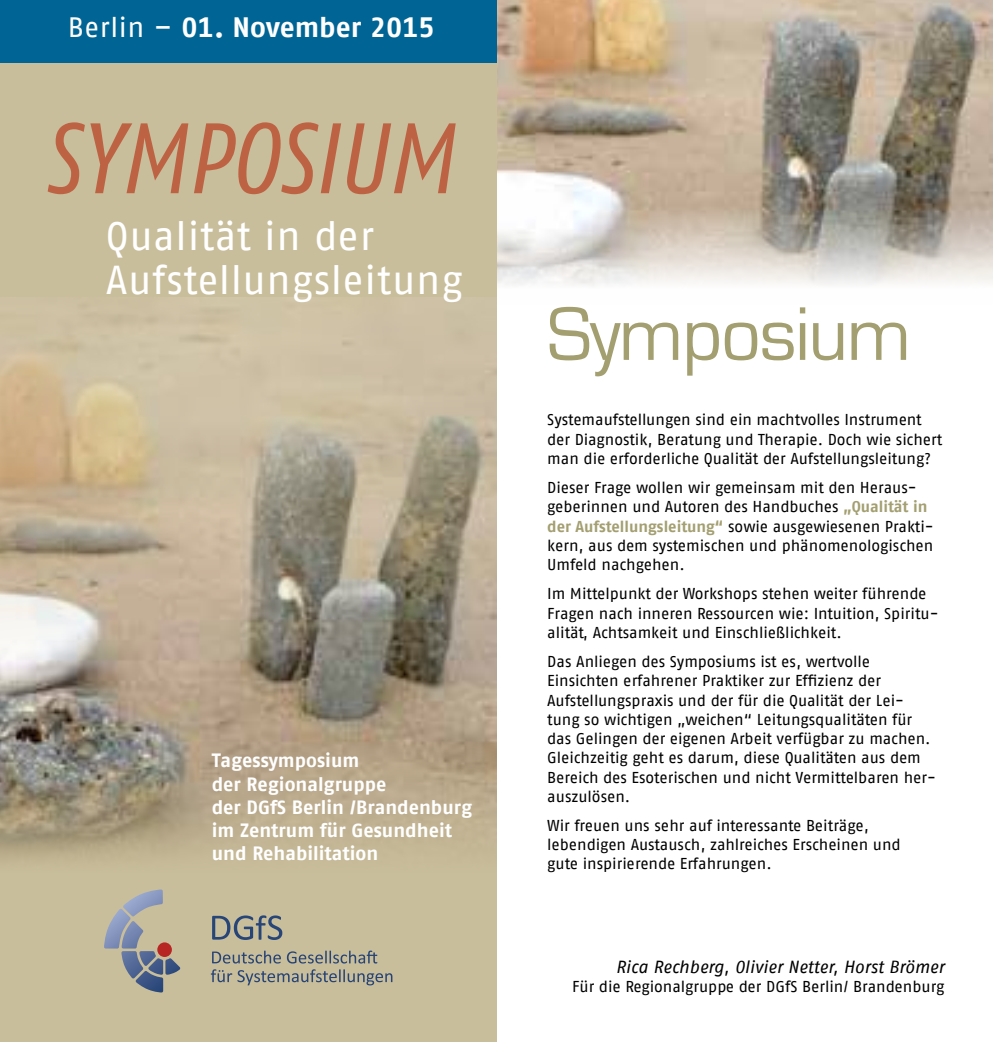
<style>
.page{position:relative;width:993px;height:1042px;background:#fff}
.page>*{position:absolute;margin:0;border:0;box-sizing:border-box;transform-origin:0 0}
.t1{font:italic 99.75px "AWO Fago Cond";color:#bd6343}
.t2{font:78.75px "Eurostile";letter-spacing:-.02em;color:#a39f71}
.t3{font:40.25px/43.8px "AWO Fago Office";letter-spacing:.015em;color:#fff}
.t4{font:700 28px "AWO Fago Office";color:#fff}
.t5{font:700 19.25px/23.1px "AWO Fago Office";color:#fff}
.t6{font:italic 17.5px "AWO Fago Office";letter-spacing:-.005em;color:#000}
.t7{font:15.75px/19.2px "AWO Fago Office";color:#000}
.s1{font-weight:400}
.s2{font-weight:700;color:#a39f71}
</style>
<div class="page">
<img style="left:496px;top:0;width:496px;height:304px">
<div style="left:0;top:0;width:496px;height:1041px;background:#c9be9b"></div>
<img style="left:0;top:298px;width:496px;height:440px">
<svg style="left:0;top:738px;width:496px;height:255px"></svg>
<div style="left:0;top:0;width:496px;height:62px;background:#006594"></div>
<svg style="left:104px;top:889px;width:76px;height:103px"></svg>
<div style="left:157px;top:942px;width:15px;height:15px;background:#b82624;border-radius:50%"></div>
<svg style="left:212px;top:950px;width:69px;height:13px"></svg>
<svg style="left:287px;top:950px;width:90px;height:13px"></svg>
<svg style="left:211px;top:969px;width:181px;height:16px"></svg>
<svg style="left:212px;top:915px;width:70px;height:25px"></svg>
<h3 class="t4" style="left:68px;top:10px;width:368px"><span class="s1">Berlin –</span> 01. November 2015</h3>
<h1 class="t1" style="left:43px;top:101px;width:411px">SYMPOSIUM</h1>
<h3 class="t3" style="left:106px;top:214px;width:358px">Qualität in der<br>Aufstellungsleitung</h3>
<p class="t5" style="left:212px;top:749px;width:262px">Tagessymposium<br>der Regionalgruppe<br>der DGfS Berlin /Brandenburg im Zentrum für Gesundheit und Rehabilitation</p>
<h2 class="t2" style="left:547px;top:292px;width:366px">Symposium</h2>
<p class="t7" style="left:547px;top:410px;width:396px">Systemaufstellungen sind ein machtvolles Instrument der Diagnostik, Beratung und Therapie. Doch wie sichert man die erforderliche Qualität der Aufstellungsleitung?</p>
<p class="t7" style="left:547px;top:478px;width:388px">Dieser Frage wollen wir gemeinsam mit den Heraus&shy;geberinnen und Autoren des Handbuches <span class="s2">„Qualität in der Aufstellungsleitung“</span> sowie ausgewiesenen Prakti&shy;kern, aus dem systemischen und phänomenologischen Umfeld nachgehen.</p>
<p class="t7" style="left:547px;top:584px;width:392px">Im Mittelpunkt der Workshops stehen weiter führende<br>Fragen nach inneren Ressourcen wie: Intuition, Spiritu&shy;alität, Achtsamkeit und Einschließlichkeit.</p>
<p class="t7" style="left:547px;top:652px;width:390px">Das Anliegen des Symposiums ist es, wertvolle Einsichten erfahrener Praktiker zur Effizienz der Aufstellungspraxis und der für die Qualität der Lei&shy;tung so wichtigen „weichen“ Leitungsqualitäten für das Gelingen der eigenen Arbeit verfügbar zu machen.<br>Gleichzeitig geht es darum, diese Qualitäten aus dem Bereich des Esoterischen und nicht Vermittelbaren her&shy;auszulösen.</p>
<p class="t7" style="left:547px;top:815px;width:355px">Wir freuen uns sehr auf interessante Beiträge, lebendigen Austausch, zahlreiches Erscheinen und gute inspirierende Erfahrungen.</p>
<p class="t6" style="left:615px;top:957px;width:330px">Rica Rechberg, Olivier Netter, Horst Brömer</p>
<p class="t7" style="left:572px;top:977px;width:373px">Für die Regionalgruppe der DGfS Berlin/ Brandenburg</p>
</div>
